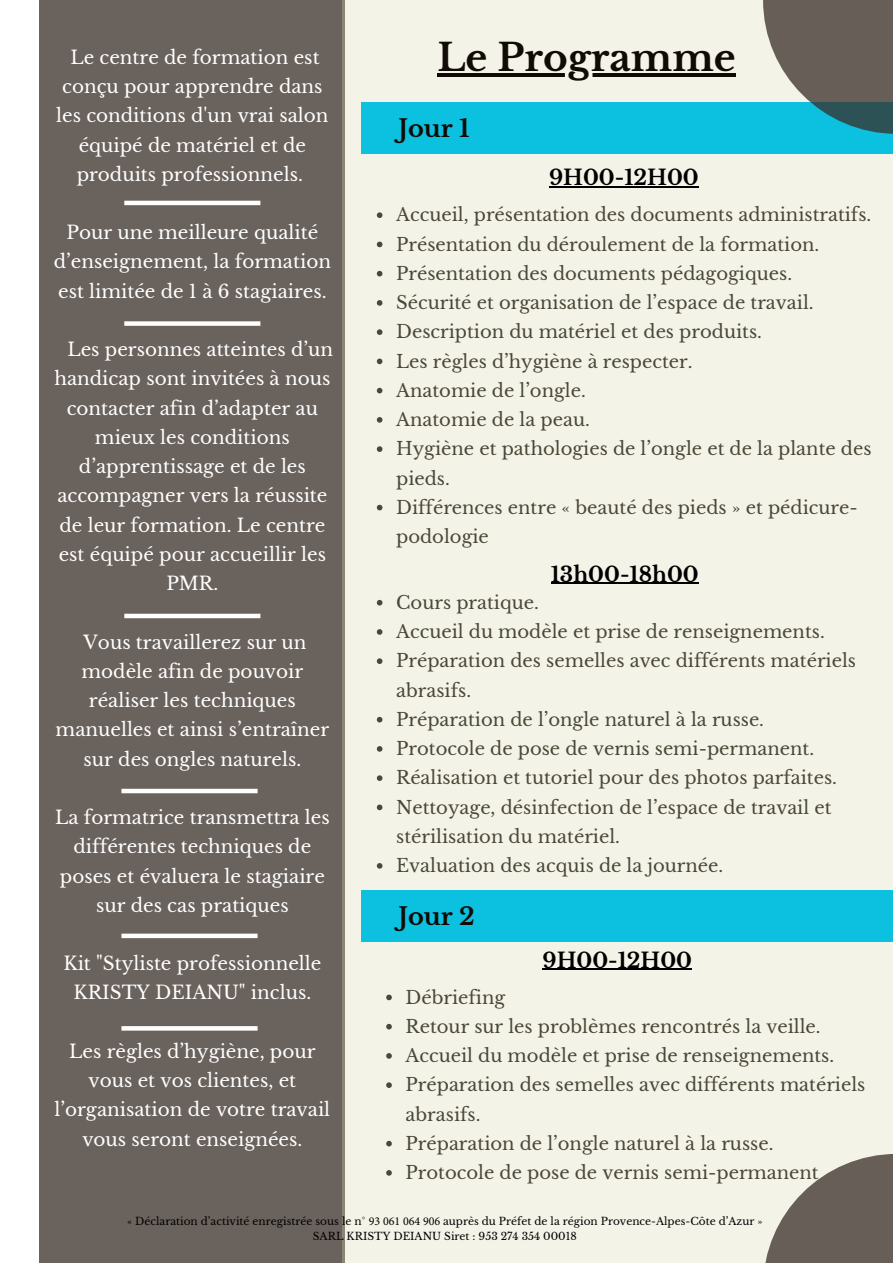
<style>
.page{position:relative;width:893px;height:1264px;background:#fff}
.page>*{position:absolute;margin:0;border:0;box-sizing:border-box;transform-origin:0 0}
.t1{font:700 37.5px "Libre Baskerville";color:#110b06}
.t2{font:700 24px "Libre Baskerville";color:#110b06}
.t3{font:700 21px "Libre Baskerville";color:#000}
.t4{font:18.3px/29.2px "Libre Baskerville";color:#fff;text-align:center}
.t5{font:18px/29.2px "Libre Baskerville";color:#110b06}
.t6{font:10.5px/14.5px "Libre Baskerville";color:#000;text-align:center}
.s1{font-family:"Minion Pro";font-size:12px}
</style>
<div class="page">
<div style="left:40px;top:0;width:305px;height:1262px;background:#6a625d"></div>
<div style="left:342px;top:0;width:550px;height:1262px;background:#f4f3e7"></div>
<div style="left:361px;top:102px;width:531px;height:52px;background:#0cc0df"></div>
<svg style="left:765px;top:1154px;width:127px;height:108px;fill:#675f57"></svg>
<hr style="left:437px;top:73px;width:298px;height:4px;background:#110b06">
<svg style="left:763px;top:0;width:129px;height:134px;fill:#675f57"></svg>
<hr style="left:124px;top:201px;width:136px;height:4px;background:#fff">
<div style="left:124px;top:321px;width:136px;height:5px;background:#fff"></div>
<hr style="left:549px;top:186px;width:149px;height:1px;background:#000">
<hr style="left:550px;top:582px;width:148px;height:2px;background:#000">
<div style="left:361px;top:890px;width:531px;height:52px;background:#0cc0df"></div>
<hr style="left:542px;top:968px;width:150px;height:1px;background:#000">
<div style="left:124px;top:613px;width:136px;height:5px;background:#fff"></div>
<div style="left:121px;top:788px;width:136px;height:5px;background:#fff"></div>
<div style="left:121px;top:933px;width:136px;height:5px;background:#fff"></div>
<svg style="left:121px;top:1026px;width:136px;height:4px"></svg>
<p class="t4" style="left:70px;top:43px;width:251px">Le centre de formation est</p>
<p class="t1" style="left:437px;top:35px;width:300px">Le Programme</p>
<p class="t4" style="left:56px;top:72px;width:274px">conçu pour apprendre dans les conditions d'un vrai salon équipé de matériel et de produits professionnels.</p>
<p class="t4" style="left:54px;top:218px;width:279px">Pour une meilleure qualité d’enseignement, la formation est limitée de 1 à 6 stagiaires.</p>
<p class="t4" style="left:67px;top:335px;width:267px">Les personnes atteintes d’un</p>
<p class="t4" style="left:54px;top:364px;width:277px">handicap sont invitées à nous</p>
<p class="t4" style="left:67px;top:393px;width:253px">contacter afin d’adapter au</p>
<p class="t4" style="left:95px;top:423px;width:196px">mieux les conditions</p>
<p class="t4" style="left:79px;top:452px;width:228px">d’apprentissage et de les</p>
<p class="t4" style="left:57px;top:481px;width:271px">accompagner vers la réussite</p>
<p class="t4" style="left:59px;top:510px;width:267px">de leur formation. Le centre</p>
<p class="t4" style="left:59px;top:540px;width:269px">est équipé pour accueillir les</p>
<p class="t4" style="left:166px;top:569px;width:53px">PMR.</p>
<p class="t2" style="left:398px;top:113px;width:73px">Jour 1</p>
<p class="t3" style="left:549px;top:165px;width:151px">9H00-12H00</p>
<p class="t5" style="left:396px;top:200px;width:476px">Accueil, présentation des documents administratifs.</p>
<p class="t5" style="left:396px;top:230px;width:424px">Présentation du déroulement de la formation.</p>
<p class="t5" style="left:396px;top:259px;width:397px">Présentation des documents pédagogiques.</p>
<p class="t5" style="left:396px;top:288px;width:419px">Sécurité et organisation de l’espace de travail.</p>
<p class="t5" style="left:396px;top:317px;width:367px">Description du matériel et des produits.</p>
<p class="t5" style="left:396px;top:346px;width:298px">Les règles d’hygiène à respecter.</p>
<p class="t5" style="left:396px;top:376px;width:191px">Anatomie de l’ongle.</p>
<p class="t5" style="left:396px;top:405px;width:195px">Anatomie de la peau.</p>
<p class="t5" style="left:396px;top:434px;width:477px">Hygiène et pathologies de l’ongle et de la plante des pieds.</p>
<p class="t5" style="left:396px;top:493px;width:463px">Différences entre « beauté des pieds » et pédicure&shy;podologie</p>
<p class="t3" style="left:550px;top:561px;width:149px">13h00-18h00</p>
<p class="t4" style="left:56px;top:627px;width:275px">Vous travaillerez sur un modèle afin de pouvoir réaliser les techniques manuelles et ainsi s’entraîner sur des ongles naturels.</p>
<p class="t4" style="left:55px;top:803px;width:276px">La formatrice transmettra les différentes techniques de poses et évaluera le stagiaire sur des cas pratiques</p>
<p class="t4" style="left:63px;top:949px;width:259px">Kit "Styliste professionnelle<br>KRISTY DEIANU" inclus.</p>
<p class="t4" style="left:55px;top:1036px;width:277px">Les règles d’hygiène, pour vous et vos clientes, et l’organisation de votre travail vous seront enseignées.</p>
<p class="t5" style="left:396px;top:588px;width:144px">Cours pratique.</p>
<p class="t5" style="left:396px;top:617px;width:430px">Accueil du modèle et prise de renseignements.</p>
<p class="t5" style="left:396px;top:646px;width:461px">Préparation des semelles avec différents matériels abrasifs.</p>
<p class="t5" style="left:396px;top:705px;width:369px">Préparation de l’ongle naturel à la russe.</p>
<p class="t5" style="left:396px;top:734px;width:419px">Protocole de pose de vernis semi-permanent.</p>
<p class="t5" style="left:396px;top:763px;width:442px">Réalisation et tutoriel pour des photos parfaites.</p>
<p class="t5" style="left:396px;top:792px;width:437px">Nettoyage, désinfection de l’espace de travail et stérilisation du matériel.</p>
<p class="t5" style="left:396px;top:851px;width:328px">Evaluation des acquis de la journée.</p>
<p class="t2" style="left:398px;top:901px;width:78px">Jour 2</p>
<p class="t3" style="left:542px;top:947px;width:151px">9H00-12H00</p>
<p class="t5" style="left:405px;top:982px;width:101px">Débriefing</p>
<p class="t5" style="left:405px;top:1011px;width:416px">Retour sur les problèmes rencontrés la veille.</p>
<p class="t5" style="left:405px;top:1041px;width:430px">Accueil du modèle et prise de renseignements.</p>
<p class="t5" style="left:405px;top:1070px;width:461px">Préparation des semelles avec différents matériels abrasifs.</p>
<p class="t5" style="left:405px;top:1128px;width:369px">Préparation de l’ongle naturel à la russe.</p>
<p class="t5" style="left:405px;top:1158px;width:414px">Protocole de pose de vernis semi-permanent</p>
<p class="t6" style="left:127px;top:1214px;width:637px">« Déclaration d’activité enregistrée sous le n° <span class="s1">93 061 064 906</span> auprès du Préfet de la région Provence-Alpes-Côte d’Azur »<br>SARL KRISTY DEIANU Siret : 953 274 354 00018</p>
</div>
